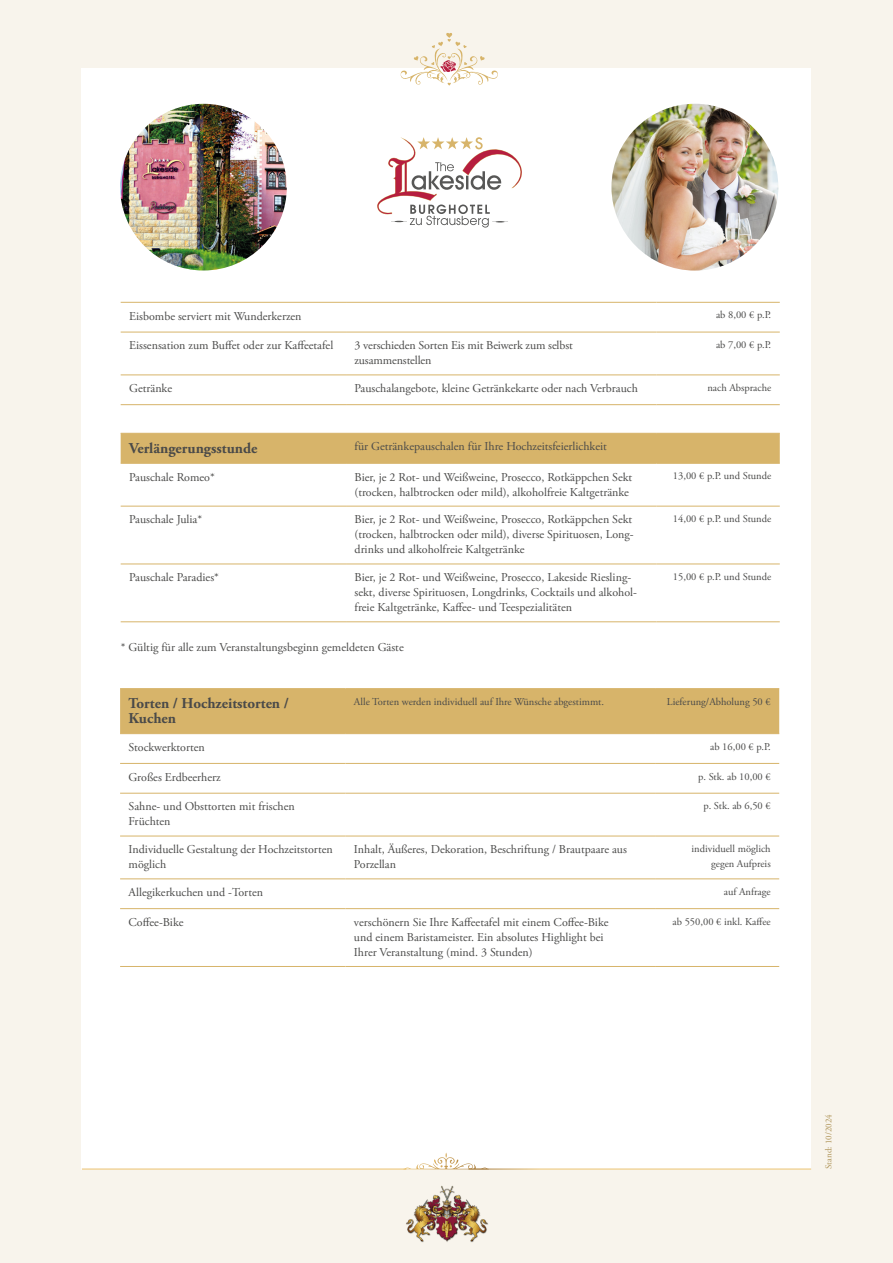
<style>
.page{position:relative;width:893px;height:1263px;background:#f8f4ec}
.page>*{position:absolute;margin:0;border:0;box-sizing:border-box;transform-origin:0 0}
.t1{font:700 15px/15px "Adobe Garamond Pro";color:#4a4a49}
.t2{font:12px/15px "Adobe Garamond Pro";color:#4a4a49}
.t3{font:10.5px/15px "Adobe Garamond Pro";color:#4a4a49;text-align:right}
.t4{font:9px "Adobe Garamond Pro";color:#ae9357}
</style>
<div class="page">
<div style="left:82px;top:68px;width:729px;height:1101px;background:#fff"></div>
<hr style="left:82px;top:1169px;width:324px;height:1px;background:#e9be67">
<hr style="left:468px;top:1169px;width:343px;height:1px;background:#fff">
<svg style="left:403px;top:1152px;width:86px;height:17px"></svg>
<img style="left:406px;top:1185px;width:82px;height:57px">
<svg style="left:377px;top:137px;width:145px;height:91px"></svg>
<img style="left:120px;top:104px;width:167px;height:166px;border-radius:83px">
<img style="left:611px;top:104px;width:167px;height:167px;border-radius:83px">
<svg style="left:400px;top:33px;width:98px;height:53px"></svg>
<div style="left:120px;top:689px;width:659px;height:44px;background:#d7b46a"></div>
<hr style="left:120px;top:688px;width:225px;height:1px;background:#d7b46a">
<hr style="left:345px;top:688px;width:311px;height:1px;background:#d7b46a">
<hr style="left:656px;top:688px;width:123px;height:1px;background:#d7b46a">
<hr style="left:120px;top:733px;width:225px;height:1px;background:#d7b46a">
<hr style="left:345px;top:733px;width:311px;height:1px;background:#d7b46a">
<hr style="left:656px;top:733px;width:123px;height:1px;background:#d7b46a">
<hr style="left:120px;top:763px;width:225px;height:1px;background:#d7b46a">
<hr style="left:345px;top:763px;width:311px;height:1px;background:#d7b46a">
<hr style="left:656px;top:763px;width:123px;height:1px;background:#d7b46a">
<hr style="left:120px;top:793px;width:225px;height:1px;background:#d7b46a">
<hr style="left:345px;top:793px;width:311px;height:1px;background:#d7b46a">
<hr style="left:656px;top:793px;width:123px;height:1px;background:#d7b46a">
<hr style="left:120px;top:836px;width:225px;height:1px;background:#d7b46a">
<hr style="left:345px;top:836px;width:311px;height:1px;background:#d7b46a">
<hr style="left:656px;top:836px;width:123px;height:1px;background:#d7b46a">
<hr style="left:120px;top:878px;width:225px;height:1px;background:#d7b46a">
<hr style="left:345px;top:878px;width:311px;height:1px;background:#d7b46a">
<hr style="left:656px;top:878px;width:123px;height:1px;background:#d7b46a">
<hr style="left:120px;top:908px;width:225px;height:1px;background:#d7b46a">
<hr style="left:345px;top:908px;width:311px;height:1px;background:#d7b46a">
<hr style="left:656px;top:908px;width:123px;height:1px;background:#d7b46a">
<hr style="left:120px;top:966px;width:225px;height:1px;background:#d7b46a">
<hr style="left:345px;top:966px;width:311px;height:1px;background:#d7b46a">
<hr style="left:656px;top:966px;width:123px;height:1px;background:#d7b46a">
<div style="left:121px;top:434px;width:659px;height:29px;background:#d7b46a"></div>
<hr style="left:121px;top:433px;width:225px;height:1px;background:#d7b46a">
<hr style="left:346px;top:433px;width:310px;height:1px;background:#d7b46a">
<hr style="left:656px;top:433px;width:124px;height:1px;background:#d7b46a">
<hr style="left:121px;top:463px;width:225px;height:1px;background:#d7b46a">
<hr style="left:346px;top:463px;width:310px;height:1px;background:#d7b46a">
<hr style="left:656px;top:463px;width:124px;height:1px;background:#d7b46a">
<hr style="left:121px;top:506px;width:225px;height:1px;background:#d7b46a">
<hr style="left:346px;top:506px;width:310px;height:1px;background:#d7b46a">
<hr style="left:656px;top:506px;width:124px;height:1px;background:#d7b46a">
<hr style="left:121px;top:564px;width:225px;height:1px;background:#d7b46a">
<hr style="left:346px;top:564px;width:310px;height:1px;background:#d7b46a">
<hr style="left:656px;top:564px;width:124px;height:1px;background:#d7b46a">
<hr style="left:121px;top:621px;width:225px;height:1px;background:#d7b46a">
<hr style="left:346px;top:621px;width:310px;height:1px;background:#d7b46a">
<hr style="left:656px;top:621px;width:124px;height:1px;background:#d7b46a">
<hr style="left:121px;top:302px;width:225px;height:1px;background:#d7b46a">
<hr style="left:346px;top:302px;width:310px;height:1px;background:#d7b46a">
<hr style="left:656px;top:302px;width:124px;height:1px;background:#d7b46a">
<hr style="left:121px;top:332px;width:225px;height:1px;background:#d7b46a">
<hr style="left:346px;top:332px;width:310px;height:1px;background:#d7b46a">
<hr style="left:656px;top:332px;width:124px;height:1px;background:#d7b46a">
<hr style="left:121px;top:374px;width:225px;height:1px;background:#d7b46a">
<hr style="left:346px;top:374px;width:310px;height:1px;background:#d7b46a">
<hr style="left:656px;top:374px;width:124px;height:1px;background:#d7b46a">
<hr style="left:121px;top:404px;width:225px;height:1px;background:#d7b46a">
<hr style="left:346px;top:404px;width:310px;height:1px;background:#d7b46a">
<hr style="left:656px;top:404px;width:124px;height:1px;background:#d7b46a">
<p class="t2" style="left:129px;top:309px;width:174px">Eisbombe serviert mit Wunderkerzen</p>
<p class="t3" style="left:716px;top:308px;width:57px">ab 8,00 € p.P.</p>
<p class="t2" style="left:129px;top:338px;width:206px">Eissensation zum Buffet oder zur Kaffeetafel</p>
<p class="t2" style="left:355px;top:338px;width:220px">3 verschieden Sorten Eis mit Beiwerk zum selbst zusammenstellen</p>
<p class="t3" style="left:716px;top:338px;width:57px">ab 7,00 € p.P.</p>
<p class="t2" style="left:129px;top:381px;width:44px">Getränke</p>
<p class="t2" style="left:355px;top:381px;width:285px">Pauschalangebote, kleine Getränkekarte oder nach Verbrauch</p>
<p class="t3" style="left:707px;top:381px;width:65px">nach Absprache</p>
<p class="t1" style="left:129px;top:441px;width:130px">Verlängerungsstunde</p>
<p class="t2" style="left:355px;top:440px;width:254px">für Getränkepauschalen für Ihre Hochzeitsfeierlichkeit</p>
<p class="t2" style="left:129px;top:470px;width:87px">Pauschale Romeo*</p>
<p class="t2" style="left:355px;top:470px;width:279px">Bier, je 2 Rot- und Weißweine, Prosecco, Rotkäppchen Sekt (trocken, halbtrocken oder mild), alkoholfreie Kaltgetränke</p>
<p class="t3" style="left:673px;top:469px;width:100px">13,00 € p.P. und Stunde</p>
<p class="t2" style="left:129px;top:512px;width:74px">Pauschale Julia*</p>
<p class="t2" style="left:355px;top:512px;width:281px;text-align:justify">Bier, je 2 Rot- und Weißweine, Prosecco, Rotkäppchen Sekt (trocken, halbtrocken oder mild), diverse Spirituosen, Long&shy;drinks und alkoholfreie Kaltgetränke</p>
<p class="t3" style="left:673px;top:512px;width:100px">14,00 € p.P. und Stunde</p>
<p class="t2" style="left:129px;top:570px;width:91px">Pauschale Paradies*</p>
<p class="t2" style="left:355px;top:570px;width:284px">Bier, je 2 Rot- und Weißweine, Prosecco, Lakeside Riesling&shy;sekt, diverse Spirituosen, Longdrinks, Cocktails und alkohol&shy;freie Kaltgetränke, Kaffee- und Teespezialitäten</p>
<p class="t3" style="left:673px;top:570px;width:100px">15,00 € p.P. und Stunde</p>
<p class="t2" style="left:121px;top:640px;width:285px">* Gültig für alle zum Veranstaltungsbeginn gemeldeten Gäste</p>
<p class="t1" style="left:129px;top:696px;width:162px">Torten / Hochzeitstorten /<br>Kuchen</p>
<p class="t3" style="left:354px;top:694px;width:252px">Alle Torten werden individuell auf Ihre Wünsche abgestimmt.</p>
<p class="t3" style="left:667px;top:694px;width:105px">Lieferung/Abholung 50 €</p>
<p class="t2" style="left:129px;top:740px;width:78px">Stockwerktorten</p>
<p class="t3" style="left:710px;top:739px;width:62px">ab 16,00 € p.P.</p>
<p class="t2" style="left:129px;top:770px;width:94px">Großes Erdbeerherz</p>
<p class="t3" style="left:698px;top:769px;width:74px">p. Stk. ab 10,00 €</p>
<p class="t2" style="left:129px;top:799px;width:168px">Sahne- und Obsttorten mit frischen<br>Früchten</p>
<p class="t3" style="left:703px;top:799px;width:69px">p. Stk. ab 6,50 €</p>
<p class="t2" style="left:129px;top:842px;width:206px">Individuelle Gestaltung der Hochzeitstorten möglich</p>
<p class="t2" style="left:354px;top:842px;width:274px">Inhalt, Äußeres, Dekoration, Beschriftung / Brautpaare aus<br>Porzellan</p>
<p class="t3" style="left:692px;top:842px;width:81px">individuell möglich gegen Aufpreis</p>
<p class="t2" style="left:129px;top:885px;width:136px">Allegikerkuchen und -Torten</p>
<p class="t3" style="left:724px;top:884px;width:48px">auf Anfrage</p>
<p class="t2" style="left:129px;top:915px;width:56px">Coffee-Bike</p>
<p class="t2" style="left:354px;top:915px;width:256px">verschönern Sie Ihre Kaffeetafel mit einem Coffee-Bike und einem Baristameister. Ein absolutes Highlight bei<br>Ihrer Veranstaltung (mind. 3 Stunden)</p>
<p class="t3" style="left:673px;top:914px;width:100px">ab 550,00 € inkl. Kaffee</p>
<p class="t4" style="left:823px;top:1169px;width:56px;rotate:-90deg">Stand: 10/2024</p>
</div>
